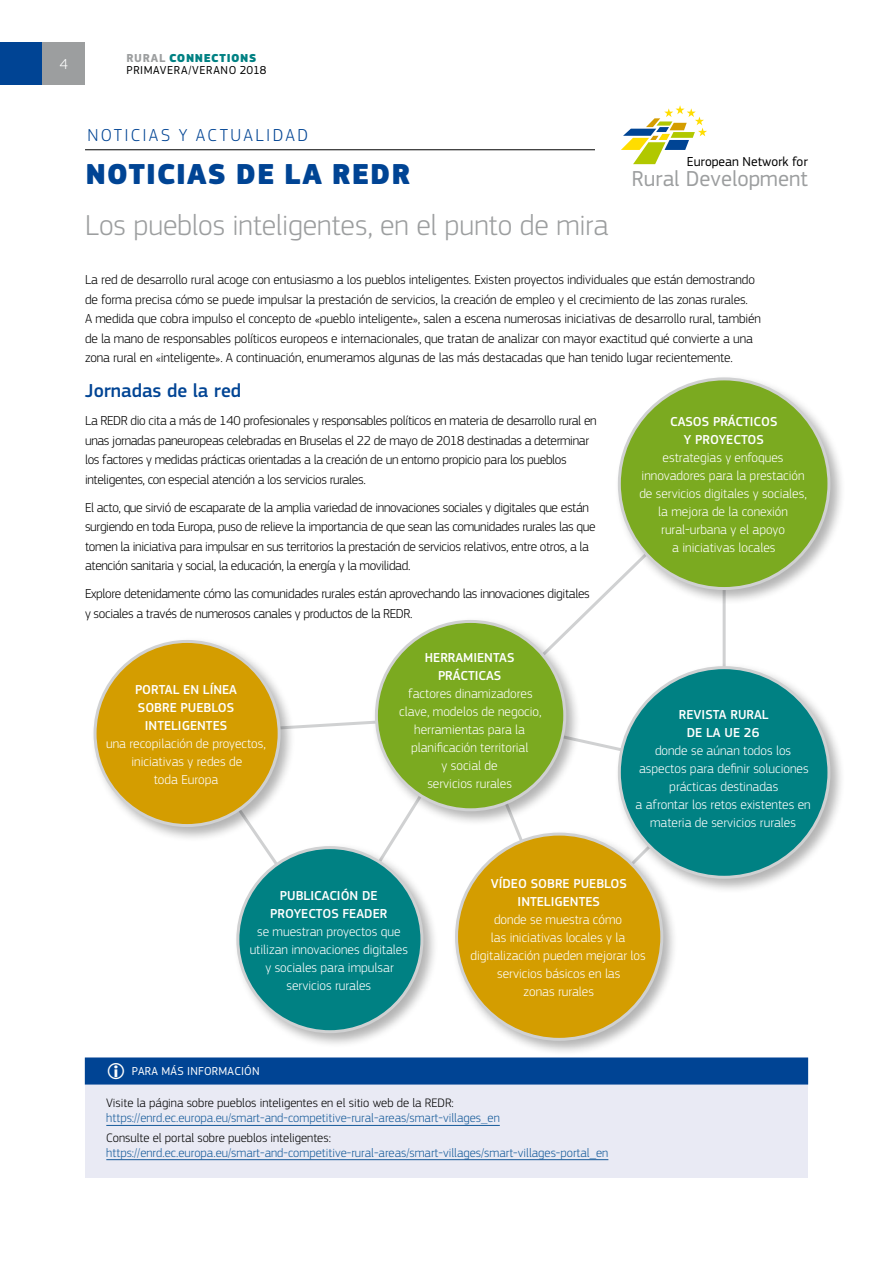
<style>
.page{position:relative;width:893px;height:1263px;background:#fff}
.page>*{position:absolute;margin:0;border:0;box-sizing:border-box;transform-origin:0 0}
.t1{font:300 30px "EC Square Sans Pro";letter-spacing:-.01em;color:#9c9e9f}
.t2{font:900 30px "EC Square Sans Pro";letter-spacing:.03em;color:#004494}
.t3{font:22.5px "EC Square Sans Pro";color:#9c9e9f}
.t4{font:500 19.5px "EC Square Sans Pro";color:#004494}
.t5{font:300 18px "EC Square Sans Pro";letter-spacing:.13em;color:#004494}
.t6{font:300 15px "EC Square Sans Pro";color:#fff}
.t7{font:300 13.5px/19.5px "EC Square Sans Pro";letter-spacing:-.025em;color:#000}
.t8{font:300 13.5px/18px "EC Square Sans Pro";color:#fff;text-align:center}
.t9{font:500 13.5px/18px "EC Square Sans Pro";color:#fff;text-align:center}
.t10{font:13.5px "EC Square Sans Pro";color:#000}
.t11{font:300 12.75px "EC Square Sans Pro";color:#165b9a}
.t12{font:300 12.75px "EC Square Sans Pro";color:#000}
.t13{font:12px/12px "EC Square Sans Pro";letter-spacing:.045em;color:#000}
.t14{font:12px "EC Square Sans Pro";letter-spacing:.02em;color:#fff}
.s1{font-weight:700;color:#9c9e9f}
.s2{font-weight:900;color:#008183}
.s3{font-size:22.5px;color:#fffffd}
</style>
<div class="page">
<div style="left:0;top:43px;width:43px;height:42px;background:#004494"></div>
<hr style="left:85px;top:149px;width:723px;height:1px;background:#000">
<div style="left:595px;top:105px;width:213px;height:84px;background:#fff"></div>
<svg style="left:621px;top:105px;width:86px;height:59px"></svg>
<div style="left:85px;top:1058px;width:723px;height:120px;background:#e9eaf4"></div>
<div style="left:85px;top:1057px;width:723px;height:27px;background:#004494"></div>
<hr style="left:106px;top:1125px;width:394px;height:1px;background:#165b9a">
<hr style="left:106px;top:1159px;width:502px;height:1px;background:#165b9a">
<div style="left:614px;top:374px;width:232px;height:231px;background:#000;opacity:.3"></div>
<div style="left:619px;top:379px;width:210px;height:209px;background:#7baa20;border-radius:50%"></div>
<div style="left:372px;top:617px;width:209px;height:209px;background:#000;opacity:.3"></div>
<div style="left:376px;top:621px;width:189px;height:189px;background:#7baa20;border-radius:50%"></div>
<div style="left:233px;top:843px;width:206px;height:206px;background:#000;opacity:.3"></div>
<div style="left:238px;top:847px;width:184px;height:185px;background:#008183;border-radius:50%"></div>
<div style="left:614px;top:663px;width:232px;height:231px;background:#000;opacity:.3"></div>
<div style="left:619px;top:668px;width:210px;height:209px;background:#008183;border-radius:50%"></div>
<div style="left:452px;top:829px;width:226px;height:227px;background:#000;opacity:.3"></div>
<div style="left:457px;top:834px;width:205px;height:205px;background:#d49d00;border-radius:50%"></div>
<div style="left:90px;top:637px;width:206px;height:205px;background:#000;opacity:.3"></div>
<div style="left:95px;top:641px;width:184px;height:184px;background:#d49d00;border-radius:50%"></div>
<div style="left:43px;top:43px;width:42px;height:42px;background:#9c9e9f"></div>
<p class="t6" style="left:60px;top:56px;width:10px">4</p>
<p class="t13" style="left:127px;top:52px;width:141px"><span class="s1">RURAL</span> <span class="s2">CONNECTIONS<br></span>PRIMAVERA/VERANO 2018</p>
<h3 class="t5" style="left:87px;top:125px;width:222px">NOTICIAS Y ACTUALIDAD</h3>
<h1 class="t2" style="left:85px;top:155px;width:327px">NOTICIAS DE LA REDR</h1>
<h1 class="t1" style="left:85px;top:208px;width:525px">Los pueblos inteligentes, en el punto de mira</h1>
<p class="t7" style="left:85px;top:270px;width:677px">La red de desarrollo rural acoge con entusiasmo a los pueblos inteligentes. Existen proyectos individuales que están demostrando de forma precisa cómo se puede impulsar la prestación de servicios, la creación de empleo y el crecimiento de las zonas rurales.<br>A medida que cobra impulso el concepto de «pueblo inteligente», salen a escena numerosas iniciativas de desarrollo rural, también de la mano de responsables políticos europeos e internacionales, que tratan de analizar con mayor exactitud qué convierte a una zona rural en «inteligente». A continuación, enumeramos algunas de las más destacadas que han tenido lugar recientemente.</p>
<h3 class="t4" style="left:85px;top:380px;width:158px">Jornadas de la red</h3>
<p class="t7" style="left:85px;top:411px;width:513px">La REDR dio cita a más de 140 profesionales y responsables políticos en materia de desarrollo rural en unas jornadas paneuropeas celebradas en Bruselas el 22 de mayo de 2018 destinadas a determinar los factores y medidas prácticas orientadas a la creación de un entorno propicio para los pueblos inteligentes, con especial atención a los servicios rurales.</p>
<p class="t7" style="left:85px;top:498px;width:512px">El acto, que sirvió de escaparate de la amplia variedad de innovaciones sociales y digitales que están surgiendo en toda Europa, puso de relieve la importancia de que sean las comunidades rurales las que tomen la iniciativa para impulsar en sus territorios la prestación de servicios relativos, entre otros, a la atención sanitaria y social, la educación, la energía y la movilidad.</p>
<p class="t7" style="left:85px;top:584px;width:506px">Explore detenidamente cómo las comunidades rurales están aprovechando las innovaciones digitales y sociales a través de numerosos canales y productos de la REDR.</p>
<p class="t10" style="left:687px;top:154px;width:123px">European Network for</p>
<h2 class="t3" style="left:632px;top:166px;width:177px">Rural Development</h2>
<p class="t9" style="left:670px;top:413px;width:109px">CASOS PRÁCTICOS<br>Y PROYECTOS</p>
<p class="t8" style="left:639px;top:448px;width:169px">estrategias y enfoques innovadores para la prestación de servicios digitales y sociales, la mejora de la conexión rural-urbana y el apoyo<br>a iniciativas locales</p>
<p class="t9" style="left:135px;top:680px;width:104px">PORTAL EN LÍNEA<br>SOBRE PUEBLOS<br>INTELIGENTES</p>
<p class="t8" style="left:106px;top:734px;width:161px">una recopilación de proyectos, iniciativas y redes de<br>toda Europa</p>
<p class="t9" style="left:425px;top:649px;width:91px">HERRAMIENTAS<br>PRÁCTICAS</p>
<p class="t8" style="left:399px;top:685px;width:144px">factores dinamizadores clave, modelos de negocio, herramientas para la planificación territorial<br>y social de<br>servicios rurales</p>
<p class="t9" style="left:679px;top:706px;width:91px">REVISTA RURAL<br>DE LA UE 26</p>
<p class="t8" style="left:636px;top:742px;width:177px">donde se aúnan todos los aspectos para definir soluciones prácticas destinadas<br>a afrontar los retos existentes en materia de servicios rurales</p>
<p class="t9" style="left:270px;top:886px;width:119px">PUBLICACIÓN DE<br>PROYECTOS FEADER</p>
<p class="t8" style="left:250px;top:922px;width:160px">se muestran proyectos que utilizan innovaciones digitales y sociales para impulsar servicios rurales</p>
<p class="t9" style="left:491px;top:875px;width:138px">VÍDEO SOBRE PUEBLOS<br>INTELIGENTES</p>
<p class="t8" style="left:470px;top:910px;width:177px">donde se muestra cómo<br>las iniciativas locales y la digitalización pueden mejorar los servicios básicos en las<br>zonas rurales</p>
<p class="t14" style="left:106px;top:1064px;width:155px"><span class="s3">΂</span> PARA MÁS INFORMACIÓN</p>
<p class="t12" style="left:106px;top:1096px;width:349px">Visite la página sobre pueblos inteligentes en el sitio web de la REDR:</p>
<p class="t11" style="left:106px;top:1111px;width:395px">https://enrd.ec.europa.eu/smart-and-competitive-rural-areas/smart-villages_en</p>
<p class="t12" style="left:106px;top:1130px;width:226px">Consulte el portal sobre pueblos inteligentes:</p>
<p class="t11" style="left:106px;top:1145px;width:504px">https://enrd.ec.europa.eu/smart-and-competitive-rural-areas/smart-villages/smart-villages-portal_en</p>
</div>
